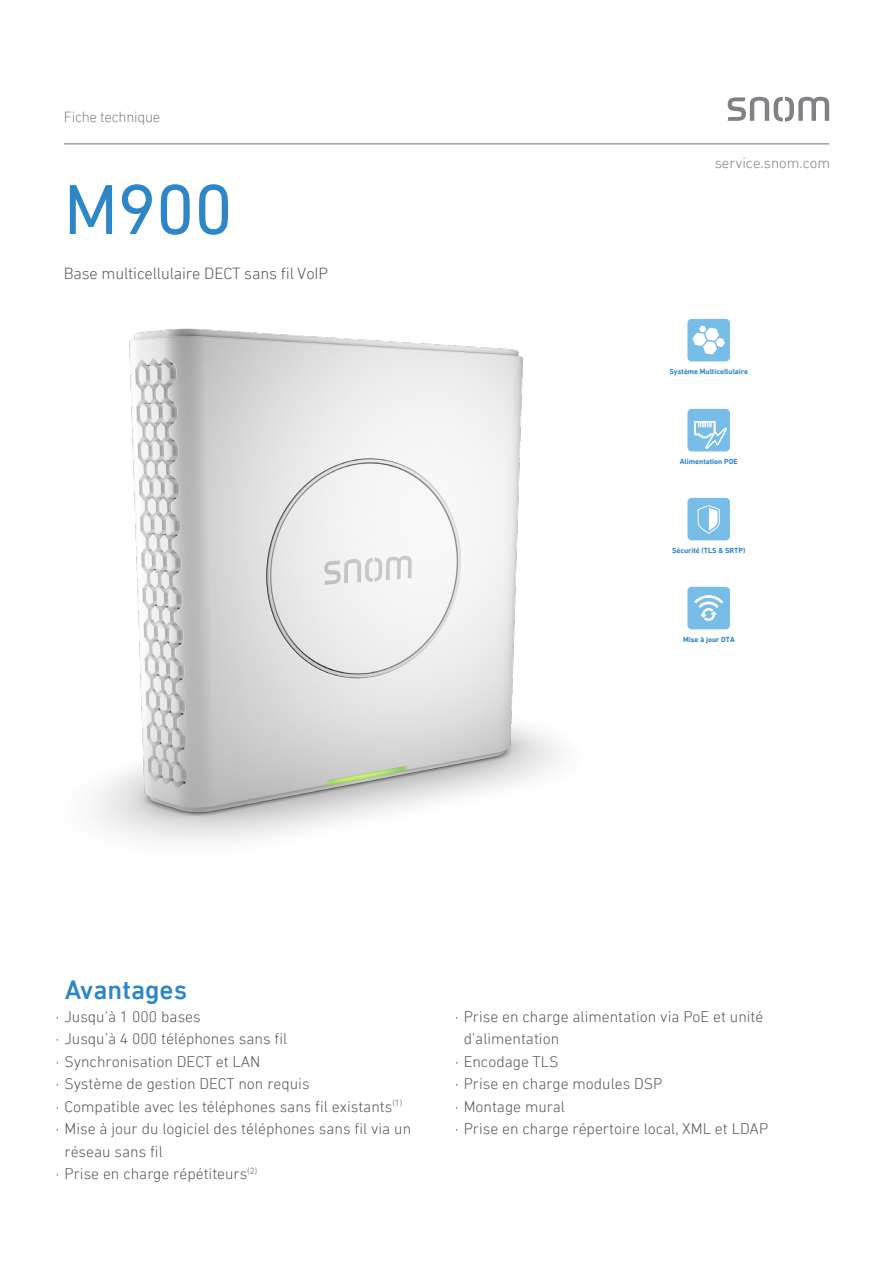
<style>
.page{position:relative;width:893px;height:1263px;background:#fff}
.page>*{position:absolute;margin:0;border:0;box-sizing:border-box;transform-origin:0 0}
.t1{font:72px "DIN Next LT Pro";color:#2d86c7}
.Featureliste_Rücksei{font:500 27px "DIN Next LT Pro";color:#2d86c7}
.t2{font:300 16.5px "DIN Next LT Pro";letter-spacing:-.01em;color:#57585a}
.Featureliste_Rücksei-2{font:300 15.75px "DIN Next LT Pro";color:#57585a}
.Überschrift_Datenblä{font:300 15px "DIN Next LT Pro";color:#808285}
.Überschrift_Datenblä-2{font:300 15px "DIN Next LT Pro";letter-spacing:-.02em;color:#808285}
.t3{font:700 7.5px "DIN Next LT Pro";color:#2d86c7}
</style>
<div class="page">
<svg style="left:728px;top:97px;width:101px;height:25px"></svg>
<hr style="left:64px;top:143px;width:765px;height:1px;background:#808285">
<img style="left:94px;top:328px;width:465px;height:514px">
<div style="left:687px;top:587px;width:43px;height:42px;background:#78bde8;border-radius:4px"></div>
<svg style="left:694px;top:595px;width:29px;height:26px"></svg>
<div style="left:687px;top:319px;width:43px;height:42px;background:#78bde8;border-radius:4px"></div>
<svg style="left:692px;top:326px;width:33px;height:28px"></svg>
<svg style="left:687px;top:409px;width:43px;height:42px"></svg>
<div style="left:687px;top:498px;width:43px;height:42px;background:#78bde8;border-radius:4px"></div>
<svg style="left:698px;top:505px;width:22px;height:29px"></svg>
<p class="Überschrift_Datenblä-2" style="left:64px;top:108px;width:98px">Fiche technique</p>
<p class="t1" style="left:64px;top:168px;width:171px">M900</p>
<p class="t2" style="left:64px;top:264px;width:266px">Base multicellulaire DECT sans fil VoIP</p>
<p class="Überschrift_Datenblä" style="left:715px;top:155px;width:117px">service.snom.com</p>
<p class="t3" style="left:669px;top:367px;width:80px">Système Multicellulaire</p>
<p class="t3" style="left:680px;top:457px;width:59px">Alimentation POE</p>
<p class="t3" style="left:672px;top:546px;width:75px">Sécurité (TLS &amp; SRTP)</p>
<p class="t3" style="left:683px;top:635px;width:53px">Mise à jour OTA</p>
<p class="Featureliste_Rücksei" style="left:65px;top:974px;width:124px">Avantages</p>
<p class="Featureliste_Rücksei-2" style="left:56px;top:1007px;width:146px">· Jusqu’à 1 000 bases</p>
<p class="Featureliste_Rücksei-2" style="left:56px;top:1030px;width:233px">· Jusqu’à 4 000 téléphones sans fil</p>
<p class="Featureliste_Rücksei-2" style="left:56px;top:1052px;width:206px">· Synchronisation DECT et LAN</p>
<p class="Featureliste_Rücksei-2" style="left:56px;top:1075px;width:255px">· Système de gestion DECT non requis</p>
<p class="Featureliste_Rücksei-2" style="left:56px;top:1097px;width:348px">· Compatible avec les téléphones sans fil existants<sup>(1)</sup></p>
<p class="Featureliste_Rücksei-2" style="left:56px;top:1120px;width:357px">· Mise à jour du logiciel des téléphones sans fil via un</p>
<p class="Featureliste_Rücksei-2" style="left:64px;top:1142px;width:100px">réseau sans fil</p>
<p class="Featureliste_Rücksei-2" style="left:56px;top:1165px;width:203px">· Prise en charge répétiteurs<sup>(2)</sup></p>
<p class="Featureliste_Rücksei-2" style="left:455px;top:1007px;width:310px">· Prise en charge alimentation via PoE et unité</p>
<p class="Featureliste_Rücksei-2" style="left:464px;top:1030px;width:97px">d’alimentation</p>
<p class="Featureliste_Rücksei-2" style="left:455px;top:1052px;width:105px">· Encodage TLS</p>
<p class="Featureliste_Rücksei-2" style="left:455px;top:1075px;width:209px">· Prise en charge modules DSP</p>
<p class="Featureliste_Rücksei-2" style="left:455px;top:1097px;width:111px">· Montage mural</p>
<p class="Featureliste_Rücksei-2" style="left:455px;top:1120px;width:315px">· Prise en charge répertoire local, XML et LDAP</p>
</div>
